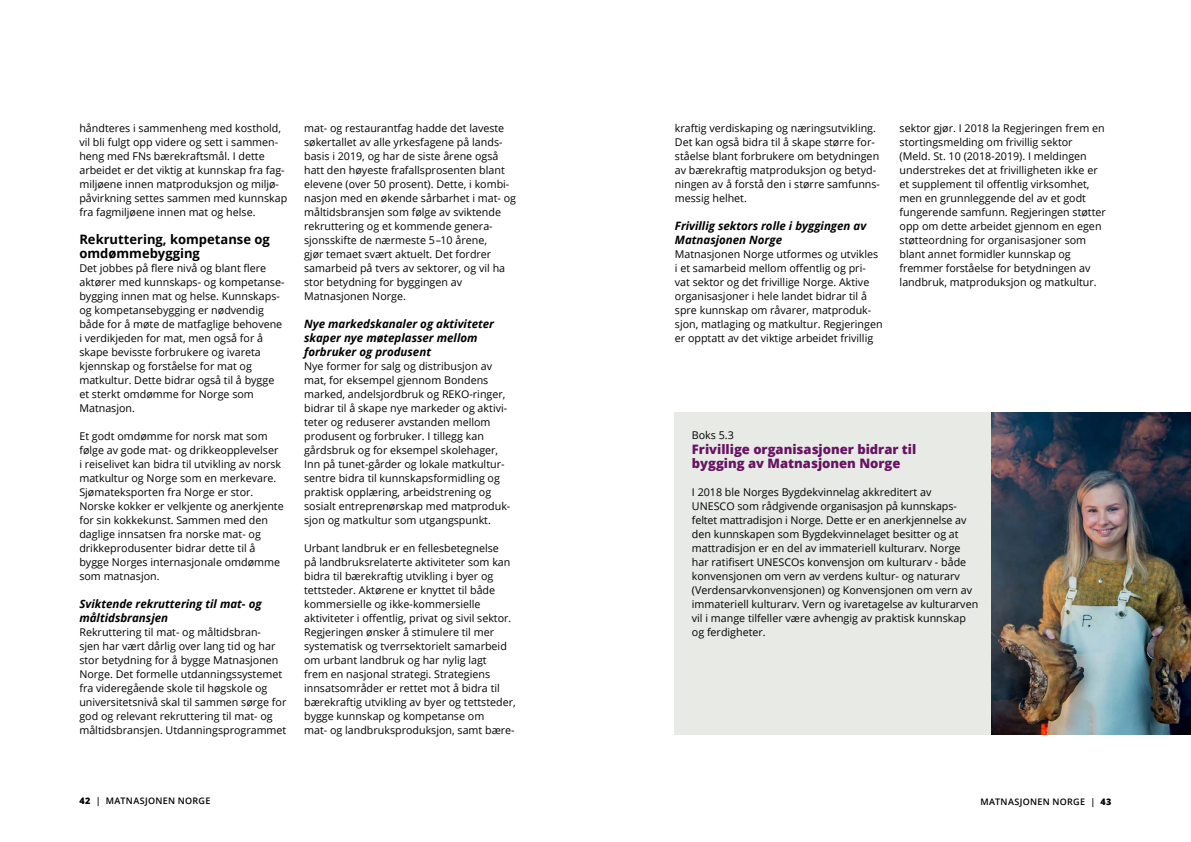
<style>
.page{position:relative;width:1191px;height:842px;background:#fff}
.page>*{position:absolute;margin:0;border:0;box-sizing:border-box;transform-origin:0 0}
.H4_Bokstittel{font:800 13px/14px "Open Sans";color:#661361}
.h3_-_mellomtittel_løpende_tekst{font:700 13px/14px "Open Sans";color:#000}
.H4_-_mellomtittel_alt{font:italic 700 11.5px/14px "Open Sans";color:#000}
.Brødtekst{font:10.7px/14px "Open Sans";color:#000}
.H4_Bokstittel-2{font:10.7px "Open Sans";color:#000}
.t1{font:600 9px "Open Sans";letter-spacing:.035em;color:#000}
.s1{font-weight:800}
</style>
<div class="page">
<div style="left:675px;top:412px;width:516px;height:322px;background:#e8eae6"></div>
<img style="left:991px;top:412px;width:200px;height:322px">
<p class="Brødtekst" style="left:79px;top:121px;width:209px">håndteres i sammenheng med kosthold, vil bli fulgt opp videre og sett i sammen&shy;heng med FNs bærekraftsmål. I dette arbeidet er det viktig at kunnskap fra fag&shy;miljøene innen matproduksjon og miljø&shy;påvirkning settes sammen med kunnskap fra fagmiljøene innen mat og helse.</p>
<h3 class="h3_-_mellomtittel_løpende_tekst" style="left:79px;top:232px;width:192px">Rekruttering, kompetanse og omdømmebygging</h3>
<p class="Brødtekst" style="left:79px;top:261px;width:207px">Det jobbes på flere nivå og blant flere aktører med kunnskaps- og kompetanse&shy;bygging innen mat og helse. Kunnskaps&shy;og kompetansebygging er nødvendig både for å møte de matfaglige behovene i verdikjeden for mat, men også for å skape bevisste forbrukere og ivareta kjennskap og forståelse for mat og matkultur. Dette bidrar også til å bygge et sterkt omdømme for Norge som Matnasjon.</p>
<p class="Brødtekst" style="left:79px;top:429px;width:206px">Et godt omdømme for norsk mat som følge av gode mat- og drikkeopplevelser i reiselivet kan bidra til utvikling av norsk matkultur og Norge som en merkevare.<br>Sjømateksporten fra Norge er stor.<br>Norske kokker er velkjente og anerkjente for sin kokkekunst. Sammen med den daglige innsatsen fra norske mat- og drikkeprodusenter bidrar dette til å bygge Norges internasjonale omdømme som matnasjon.</p>
<h4 class="H4_-_mellomtittel_alt" style="left:79px;top:597px;width:184px">Sviktende rekruttering til mat- og måltidsbransjen</h4>
<p class="Brødtekst" style="left:79px;top:625px;width:208px">Rekruttering til mat- og måltidsbran-<br>sjen har vært dårlig over lang tid og har stor betydning for å bygge Matnasjonen Norge. Det formelle utdanningssystemet fra videregående skole til høgskole og universitetsnivå skal til sammen sørge for god og relevant rekruttering til mat- og måltidsbransjen. Utdanningsprogrammet</p>
<p class="Brødtekst" style="left:304px;top:121px;width:213px">mat- og restaurantfag hadde det laveste søkertallet av alle yrkesfagene på lands&shy;basis i 2019, og har de siste årene også hatt den høyeste frafallsprosenten blant elevene (over 50 prosent). Dette, i kombi&shy;nasjon med en økende sårbarhet i mat- og måltidsbransjen som følge av sviktende rekruttering og et kommende genera&shy;sjonsskifte de nærmeste 5–10 årene,<br>gjør temaet svært aktuelt. Det fordrer samarbeid på tvers av sektorer, og vil ha stor betydning for byggingen av Matnasjonen Norge.</p>
<h4 class="H4_-_mellomtittel_alt" style="left:304px;top:317px;width:191px">Nye markedskanaler og aktiviteter skaper nye møteplasser mellom forbruker og produsent</h4>
<p class="Brødtekst" style="left:304px;top:359px;width:208px">Nye former for salg og distribusjon av mat, for eksempel gjennom Bondens marked, andelsjordbruk og REKO-ringer, bidrar til å skape nye markeder og aktivi&shy;teter og reduserer avstanden mellom produsent og forbruker. I tillegg kan gårdsbruk og for eksempel skolehager, Inn på tunet-gårder og lokale matkultur&shy;sentre bidra til kunnskapsformidling og praktisk opplæring, arbeidstrening og sosialt entreprenørskap med matproduk&shy;sjon og matkultur som utgangspunkt.</p>
<p class="Brødtekst" style="left:304px;top:541px;width:213px">Urbant landbruk er en fellesbetegnelse<br>på landbruksrelaterte aktiviteter som kan bidra til bærekraftig utvikling i byer og tettsteder. Aktørene er knyttet til både kommersielle og ikke-kommersielle aktiviteter i offentlig, privat og sivil sektor.<br>Regjeringen ønsker å stimulere til mer systematisk og tverrsektorielt samarbeid om urbant landbruk og har nylig lagt<br>frem en nasjonal strategi. Strategiens innsatsområder er rettet mot å bidra til bærekraftig utvikling av byer og tettsteder, bygge kunnskap og kompetanse om<br>mat- og landbruksproduksjon, samt bære-</p>
<p class="Brødtekst" style="left:675px;top:121px;width:206px">kraftig verdiskaping og næringsutvikling.<br>Det kan også bidra til å skape større for&shy;ståelse blant forbrukere om betydningen av bærekraftig matproduksjon og betyd&shy;ningen av å forstå den i større samfunns&shy;messig helhet.</p>
<h4 class="H4_-_mellomtittel_alt" style="left:675px;top:219px;width:193px">Frivillig sektors rolle i byggingen av<br>Matnasjonen Norge</h4>
<p class="Brødtekst" style="left:675px;top:247px;width:209px">Matnasjonen Norge utformes og utvikles i et samarbeid mellom offentlig og pri&shy;vat sektor og det frivillige Norge. Aktive organisasjoner i hele landet bidrar til å spre kunnskap om råvarer, matproduk&shy;sjon, matlaging og matkultur. Regjeringen er opptatt av det viktige arbeidet frivillig</p>
<p class="Brødtekst" style="left:899px;top:121px;width:208px">sektor gjør. I 2018 la Regjeringen frem en stortingsmelding om frivillig sektor (Meld. St. 10 (2018-2019). I meldingen understrekes det at frivilligheten ikke er et supplement til offentlig virksomhet, men en grunnleggende del av et godt fungerende samfunn. Regjeringen støtter opp om dette arbeidet gjennom en egen støtteordning for organisasjoner som blant annet formidler kunnskap og fremmer forståelse for betydningen av landbruk, matproduksjon og matkultur.</p>
<h4 class="H4_Bokstittel-2" style="left:692px;top:428px;width:43px">Boks 5.3</h4>
<h4 class="H4_Bokstittel" style="left:692px;top:442px;width:226px">Frivillige organisasjoner bidrar til bygging av Matnasjonen Norge</h4>
<p class="Brødtekst" style="left:692px;top:485px;width:288px">I 2018 ble Norges Bygdekvinnelag akkreditert av<br>UNESCO som rådgivende organisasjon på kunnskaps&shy;feltet mattradisjon i Norge. Dette er en anerkjennelse av den kunnskapen som Bygdekvinnelaget besitter og at mattradisjon er en del av immateriell kulturarv. Norge har ratifisert UNESCOs konvensjon om kulturarv - både konvensjonen om vern av verdens kultur- og naturarv (Verdensarvkonvensjonen) og Konvensjonen om vern av immateriell kulturarv. Vern og ivaretagelse av kulturarven vil i mange tilfeller være avhengig av praktisk kunnskap og ferdigheter.</p>
<p class="t1" style="left:79px;top:795px;width:132px"><span class="s1">42</span> | MATNASJONEN NORGE</p>
<p class="t1" style="left:980px;top:795px;width:132px">MATNASJONEN NORGE | <span class="s1">43</span></p>
</div>
